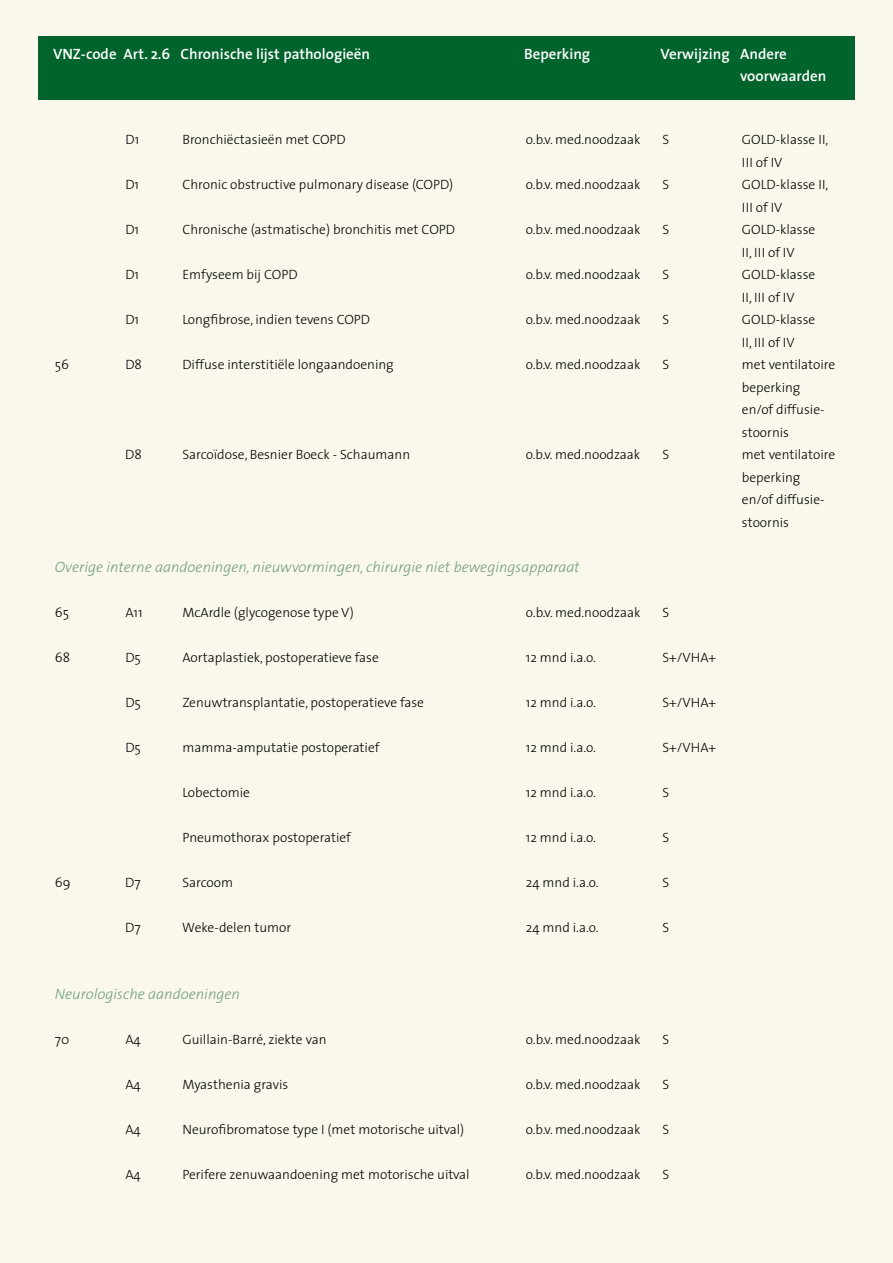
<style>
.page{position:relative;width:893px;height:1263px;background:#faf8ec}
.page>*{position:absolute;margin:0;border:0;box-sizing:border-box;transform-origin:0 0}
.t1{font:italic 300 15px "The Sans";color:#749f7c}
.t2{font:600 15px/22.5px "The Sans";color:#fff}
.t3{font:300 13.5px/22.5px "The Sans";color:#000}
</style>
<div class="page">
<div style="left:38px;top:37px;width:817px;height:63px;background:#00642c"></div>
<p class="t2" style="left:53px;top:43px;width:319px">VNZ-code Art. 2.6 Chronische lijst pathologieën</p>
<p class="t2" style="left:524px;top:43px;width:68px">Beperking</p>
<p class="t2" style="left:740px;top:43px;width:88px;text-indent:-80px">Verwijzing Andere voorwaarden</p>
<p class="t3" style="left:125px;top:128px;width:15px">D1</p>
<p class="t3" style="left:182px;top:128px;width:165px">Bronchiëctasieën met COPD</p>
<p class="t3" style="left:526px;top:128px;width:116px">o.b.v. med.noodzaak</p>
<p class="t3" style="left:662px;top:128px;width:8px">S</p>
<p class="t3" style="left:742px;top:128px;width:88px">GOLD-klasse II,<br>III of IV</p>
<p class="t3" style="left:125px;top:173px;width:15px">D1</p>
<p class="t3" style="left:182px;top:173px;width:272px">Chronic obstructive pulmonary disease (COPD)</p>
<p class="t3" style="left:526px;top:173px;width:116px">o.b.v. med.noodzaak</p>
<p class="t3" style="left:662px;top:173px;width:8px">S</p>
<p class="t3" style="left:742px;top:173px;width:88px">GOLD-klasse II,<br>III of IV</p>
<p class="t3" style="left:125px;top:218px;width:15px">D1</p>
<p class="t3" style="left:182px;top:218px;width:274px">Chronische (astmatische) bronchitis met COPD</p>
<p class="t3" style="left:526px;top:218px;width:116px">o.b.v. med.noodzaak</p>
<p class="t3" style="left:662px;top:218px;width:8px">S</p>
<p class="t3" style="left:742px;top:218px;width:75px">GOLD-klasse<br>II, III of IV</p>
<p class="t3" style="left:125px;top:263px;width:15px">D1</p>
<p class="t3" style="left:182px;top:263px;width:117px">Emfyseem bij COPD</p>
<p class="t3" style="left:526px;top:263px;width:116px">o.b.v. med.noodzaak</p>
<p class="t3" style="left:662px;top:263px;width:8px">S</p>
<p class="t3" style="left:742px;top:263px;width:75px">GOLD-klasse<br>II, III of IV</p>
<p class="t3" style="left:125px;top:308px;width:15px">D1</p>
<p class="t3" style="left:182px;top:308px;width:189px">Longfibrose, indien tevens COPD</p>
<p class="t3" style="left:526px;top:308px;width:116px">o.b.v. med.noodzaak</p>
<p class="t3" style="left:662px;top:308px;width:8px">S</p>
<p class="t3" style="left:742px;top:308px;width:75px">GOLD-klasse<br>II, III of IV</p>
<p class="t3" style="left:55px;top:353px;width:16px">56</p>
<p class="t3" style="left:125px;top:353px;width:18px">D8</p>
<p class="t3" style="left:182px;top:353px;width:213px">Diffuse interstitiële longaandoening</p>
<p class="t3" style="left:526px;top:353px;width:116px">o.b.v. med.noodzaak</p>
<p class="t3" style="left:662px;top:353px;width:8px">S</p>
<p class="t3" style="left:742px;top:353px;width:95px">met ventilatoire beperking en/of diffusie&shy;stoornis</p>
<p class="t3" style="left:125px;top:443px;width:18px">D8</p>
<p class="t3" style="left:182px;top:443px;width:229px">Sarcoïdose, Besnier Boeck - Schaumann</p>
<p class="t3" style="left:526px;top:443px;width:116px">o.b.v. med.noodzaak</p>
<p class="t3" style="left:662px;top:443px;width:8px">S</p>
<p class="t3" style="left:742px;top:443px;width:95px">met ventilatoire beperking en/of diffusie&shy;stoornis</p>
<p class="t1" style="left:55px;top:557px;width:526px">Overige interne aandoeningen, nieuwvormingen, chirurgie niet bewegingsapparaat</p>
<p class="t3" style="left:55px;top:601px;width:16px">65</p>
<p class="t3" style="left:125px;top:601px;width:19px">A11</p>
<p class="t3" style="left:182px;top:601px;width:173px">McArdle (glycogenose type V)</p>
<p class="t3" style="left:526px;top:601px;width:116px">o.b.v. med.noodzaak</p>
<p class="t3" style="left:662px;top:601px;width:8px">S</p>
<p class="t3" style="left:55px;top:646px;width:17px">68</p>
<p class="t3" style="left:125px;top:646px;width:17px">D5</p>
<p class="t3" style="left:182px;top:646px;width:198px">Aortaplastiek, postoperatieve fase</p>
<p class="t3" style="left:526px;top:646px;width:72px">12 mnd i.a.o.</p>
<p class="t3" style="left:662px;top:646px;width:55px">S+/VHA+</p>
<p class="t3" style="left:125px;top:691px;width:17px">D5</p>
<p class="t3" style="left:182px;top:691px;width:243px">Zenuwtransplantatie, postoperatieve fase</p>
<p class="t3" style="left:526px;top:691px;width:72px">12 mnd i.a.o.</p>
<p class="t3" style="left:662px;top:691px;width:55px">S+/VHA+</p>
<p class="t3" style="left:125px;top:736px;width:17px">D5</p>
<p class="t3" style="left:182px;top:736px;width:199px">mamma-amputatie postoperatief</p>
<p class="t3" style="left:526px;top:736px;width:72px">12 mnd i.a.o.</p>
<p class="t3" style="left:662px;top:736px;width:55px">S+/VHA+</p>
<p class="t3" style="left:182px;top:781px;width:69px">Lobectomie</p>
<p class="t3" style="left:526px;top:781px;width:72px">12 mnd i.a.o.</p>
<p class="t3" style="left:662px;top:781px;width:8px">S</p>
<p class="t3" style="left:182px;top:826px;width:170px">Pneumothorax postoperatief</p>
<p class="t3" style="left:526px;top:826px;width:72px">12 mnd i.a.o.</p>
<p class="t3" style="left:662px;top:826px;width:8px">S</p>
<p class="t3" style="left:55px;top:871px;width:17px">69</p>
<p class="t3" style="left:125px;top:871px;width:17px">D7</p>
<p class="t3" style="left:182px;top:871px;width:52px">Sarcoom</p>
<p class="t3" style="left:526px;top:871px;width:74px">24 mnd i.a.o.</p>
<p class="t3" style="left:662px;top:871px;width:8px">S</p>
<p class="t3" style="left:125px;top:916px;width:17px">D7</p>
<p class="t3" style="left:182px;top:916px;width:111px">Weke-delen tumor</p>
<p class="t3" style="left:526px;top:916px;width:74px">24 mnd i.a.o.</p>
<p class="t3" style="left:662px;top:916px;width:8px">S</p>
<p class="t1" style="left:55px;top:984px;width:187px">Neurologische aandoeningen</p>
<p class="t3" style="left:55px;top:1028px;width:16px">70</p>
<p class="t3" style="left:125px;top:1028px;width:17px">A4</p>
<p class="t3" style="left:182px;top:1028px;width:146px">Guillain-Barré, ziekte van</p>
<p class="t3" style="left:526px;top:1028px;width:116px">o.b.v. med.noodzaak</p>
<p class="t3" style="left:662px;top:1028px;width:8px">S</p>
<p class="t3" style="left:125px;top:1073px;width:17px">A4</p>
<p class="t3" style="left:182px;top:1073px;width:107px">Myasthenia gravis</p>
<p class="t3" style="left:526px;top:1073px;width:116px">o.b.v. med.noodzaak</p>
<p class="t3" style="left:662px;top:1073px;width:8px">S</p>
<p class="t3" style="left:125px;top:1118px;width:17px">A4</p>
<p class="t3" style="left:182px;top:1118px;width:283px">Neurofibromatose type I (met motorische uitval)</p>
<p class="t3" style="left:526px;top:1118px;width:116px">o.b.v. med.noodzaak</p>
<p class="t3" style="left:662px;top:1118px;width:8px">S</p>
<p class="t3" style="left:125px;top:1163px;width:17px">A4</p>
<p class="t3" style="left:182px;top:1163px;width:289px">Perifere zenuwaandoening met motorische uitval</p>
<p class="t3" style="left:526px;top:1163px;width:116px">o.b.v. med.noodzaak</p>
<p class="t3" style="left:662px;top:1163px;width:8px">S</p>
</div>
